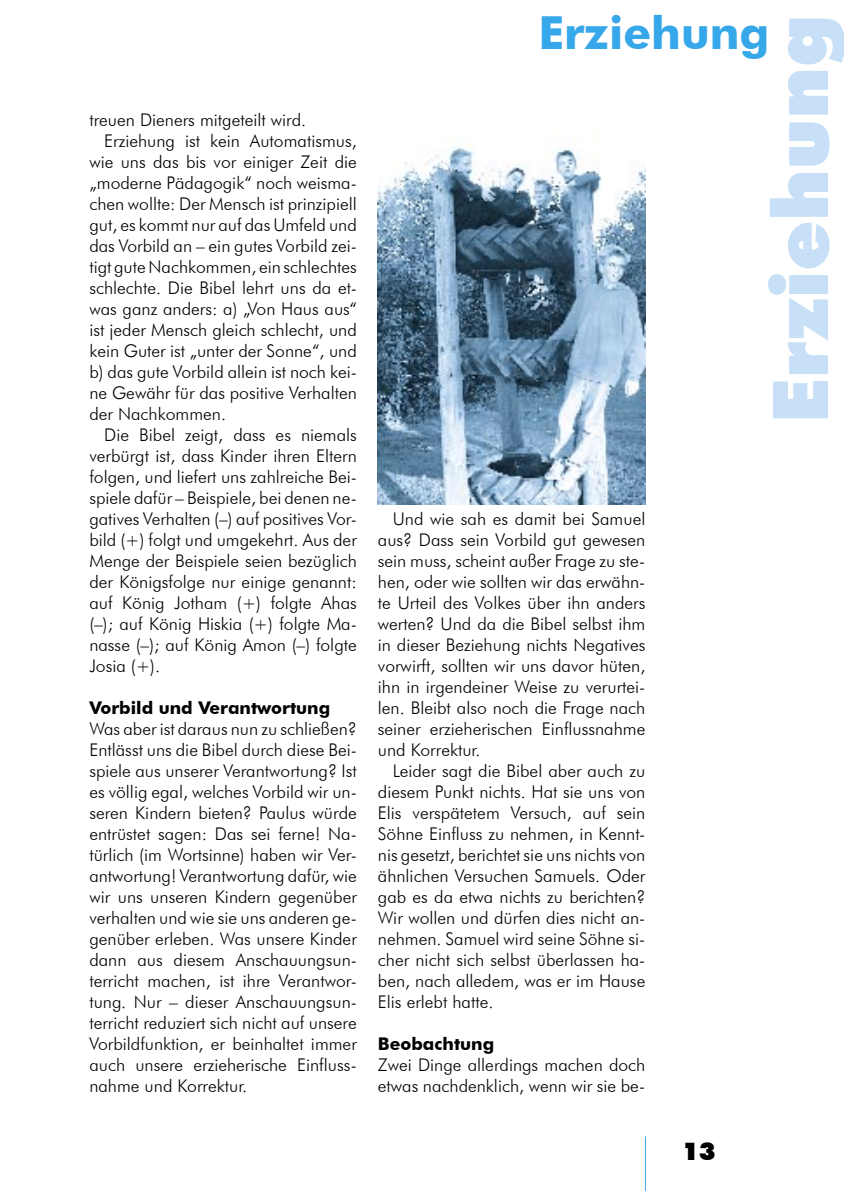
<style>
.page{position:relative;width:844px;height:1191px;background:#fff}
.page>*{position:absolute;margin:0;border:0;box-sizing:border-box;transform-origin:0 0}
.t1{font:900 77px "Futura BT";color:#c8e0f7}
.t2{font:700 45.5px "Futura BT";color:#36a7e9}
.t3{font:900 24.5px "Futura BT";color:#000}
.Fließtext{font:300 17.5px/21px "Futura BT";color:#000;text-align:justify}
.Fließtext_nach_Titel{font:300 17.5px/21px "Futura BT";color:#000;text-align:justify}
.Untertitel{font:700 17.5px "Futura BT";color:#000}
</style>
<div class="page">
<hr style="left:644px;top:1136px;width:1px;height:55px;background:#36a7e9">
<img style="left:377px;top:147px;width:268px;height:357px">
<p class="Fließtext" style="left:89px;top:109px;width:218px">treuen Dieners mitgeteilt wird.</p>
<p class="Fließtext" style="left:89px;top:130px;width:269px;text-indent:15px">Erziehung ist kein Automatismus, wie uns das bis vor einiger Zeit die „moderne Pädagogik“ noch weisma&shy;chen wollte: Der Mensch ist prinzipiell gut, es kommt nur auf das Umfeld und das Vorbild an – ein gutes Vorbild zei&shy;tigt gute Nachkommen, ein schlechtes schlechte. Die Bibel lehrt uns da et&shy;was ganz anders: a) „Von Haus aus“ ist jeder Mensch gleich schlecht, und kein Guter ist „unter der Sonne“, und b) das gute Vorbild allein ist noch kei&shy;ne Gewähr für das positive Verhalten der Nachkommen.</p>
<p class="Fließtext" style="left:89px;top:424px;width:269px;text-indent:15px">Die Bibel zeigt, dass es niemals verbürgt ist, dass Kinder ihren Eltern folgen, und liefert uns zahlreiche Bei&shy;spiele dafür – Beispiele, bei denen ne&shy;gatives Verhalten (–) auf positives Vor&shy;bild (+) folgt und umgekehrt. Aus der Menge der Beispiele seien bezüglich der Königsfolge nur einige genannt: auf König Jotham (+) folgte Ahas (–); auf König Hiskia (+) folgte Ma&shy;nasse (–); auf König Amon (–) folgte Josia (+).</p>
<p class="Untertitel" style="left:89px;top:697px;width:242px">Vorbild und Verantwortung</p>
<p class="Fließtext_nach_Titel" style="left:89px;top:718px;width:269px">Was aber ist daraus nun zu schließen?<br>Entlässt uns die Bibel durch diese Bei&shy;spiele aus unserer Verantwortung? Ist es völlig egal, welches Vorbild wir un&shy;seren Kindern bieten? Paulus würde entrüstet sagen: Das sei ferne! Na&shy;türlich (im Wortsinne) haben wir Ver&shy;antwortung! Verantwortung dafür, wie wir uns unseren Kindern gegenüber verhalten und wie sie uns anderen ge&shy;genüber erleben. Was unsere Kinder dann aus diesem Anschauungsun&shy;terricht machen, ist ihre Verantwor&shy;tung. Nur – dieser Anschauungsun&shy;terricht reduziert sich nicht auf unsere Vorbildfunktion, er beinhaltet immer auch unsere erzieherische Einfluss&shy;nahme und Korrektur.</p>
<h2 class="t2" style="left:538px;top:6px;width:232px">Erziehung</h2>
<h1 class="t1" style="left:753px;top:423px;width:410px;rotate:-90deg">Erziehung</h1>
<p class="Fließtext" style="left:378px;top:508px;width:269px;text-indent:15px">Und wie sah es damit bei Samuel aus? Dass sein Vorbild gut gewesen sein muss, scheint außer Frage zu ste&shy;hen, oder wie sollten wir das erwähn&shy;te Urteil des Volkes über ihn anders werten? Und da die Bibel selbst ihm in dieser Beziehung nichts Negatives vorwirft, sollten wir uns davor hüten, ihn in irgendeiner Weise zu verurtei&shy;len. Bleibt also noch die Frage nach seiner erzieherischen Einflussnahme und Korrektur.</p>
<p class="Fließtext" style="left:378px;top:760px;width:269px;text-indent:15px">Leider sagt die Bibel aber auch zu diesem Punkt nichts. Hat sie uns von Elis verspätetem Versuch, auf sein Söhne Einfluss zu nehmen, in Kennt&shy;nis gesetzt, berichtet sie uns nichts von ähnlichen Versuchen Samuels. Oder gab es da etwa nichts zu berichten?<br>Wir wollen und dürfen dies nicht an&shy;nehmen. Samuel wird seine Söhne si&shy;cher nicht sich selbst überlassen ha&shy;ben, nach alledem, was er im Hause Elis erlebt hatte.</p>
<p class="Untertitel" style="left:378px;top:1033px;width:118px">Beobachtung</p>
<p class="Fließtext_nach_Titel" style="left:378px;top:1054px;width:269px">Zwei Dinge allerdings machen doch etwas nachdenklich, wenn wir sie be-</p>
<h3 class="t3" style="left:682px;top:1136px;width:35px">13</h3>
</div>
